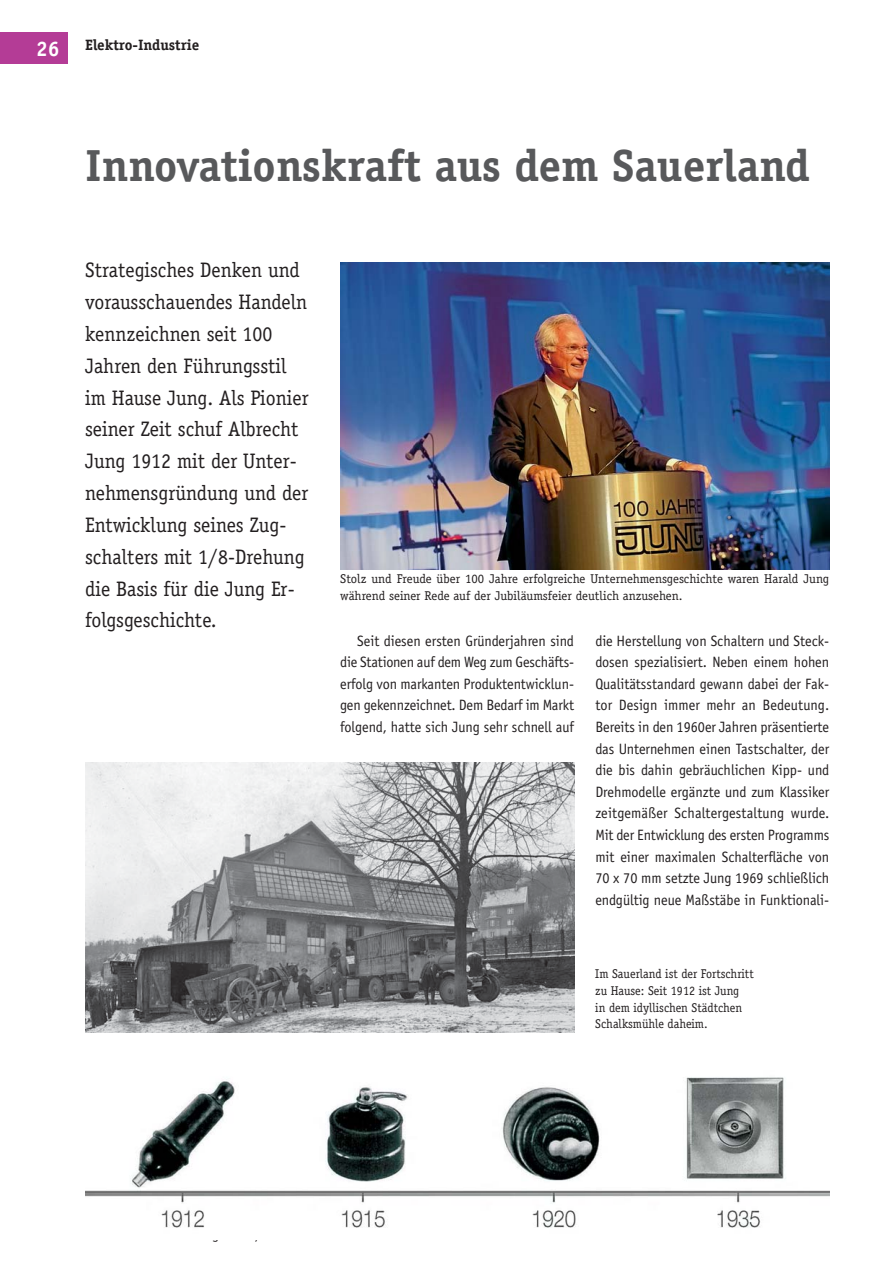
<style>
.page{position:relative;width:893px;height:1263px;background:#fff}
.page>*{position:absolute;margin:0;border:0;box-sizing:border-box;transform-origin:0 0}
.t1{font:700 45px "Officina Serif LT";color:#58595b}
.t2{font:21px/31.8px "Officina Serif LT";color:#231f20;scale:.95 1}
.t3{font:15px/21.6px "Officina Sans LT";color:#231f20;text-align:justify;scale:.95 1}
.t4{font:700 15px "Officina Serif LT";color:#231f20}
.t5{font:12.75px/17px "Officina Serif LT";color:#231f20}
.t6{font:12.75px/17px "Officina Serif LT";color:#231f20;scale:.95 1}
.s1{font-size:21px;color:#fff}
</style>
<div class="page">
<div style="left:0;top:32px;width:68px;height:32px;background:#b43c96"></div>
<img style="left:340px;top:262px;width:489px;height:308px">
<img style="left:85px;top:762px;width:489px;height:270px">
<img style="left:85px;top:1077px;width:744px;height:151px">
<p class="t4" style="left:36px;top:39px;width:165px"><span class="s1">26</span> Elektro-Industrie</p>
<h1 class="t1" style="left:85px;top:149px;width:727px">Innovationskraft aus dem Sauerland</h1>
<p class="t2" style="left:85px;top:256px;width:237px">Strategisches Denken und vorausschauendes Handeln kennzeichnen seit 100<br>Jahren den Führungsstil im Hause Jung. Als Pionier seiner Zeit schuf Albrecht<br>Jung 1912 mit der Unter&shy;nehmensgründung und der<br>Entwicklung seines Zug&shy;schalters mit 1/8-Drehung die Basis für die Jung Er&shy;folgsgeschichte.</p>
<p class="t5" style="left:340px;top:571px;width:491px">Stolz und Freude über 100 Jahre erfolgreiche Unternehmensgeschichte waren Harald Jung während seiner Rede auf der Jubiläumsfeier deutlich anzusehen.</p>
<p class="t3" style="left:340px;top:631px;width:248px;text-indent:17px">Seit diesen ersten Gründerjahren sind die Stationen auf dem Weg zum Geschäfts&shy;erfolg von markanten Produktentwicklun&shy;gen gekennzeichnet. Dem Bedarf im Markt folgend, hatte sich Jung sehr schnell auf</p>
<p class="t3" style="left:595px;top:631px;width:248px">die Herstellung von Schaltern und Steck&shy;dosen spezialisiert. Neben einem hohen Qualitätsstandard gewann dabei der Fak&shy;tor Design immer mehr an Bedeutung.<br>Be reits in den 1960er Jahren präsentierte das Unternehmen einen Tastschalter, der die bis dahin gebräuchlichen Kipp- und Dreh modelle ergänzte und zum Klassiker zeit gemäßer Schaltergestaltung wurde.<br>Mit der Entwicklung des ersten Programms mit einer maximalen Schalterfläche von 70 x 70 mm setzte Jung 1969 schließlich endgültig neue Maßstäbe in Funktionali-</p>
<p class="t6" style="left:595px;top:966px;width:168px">Im Sauerland ist der Fortschritt zu Hause: Seit 1912 ist Jung<br>in dem idyllischen Städtchen<br>Schalksmühle daheim.</p>
</div>
